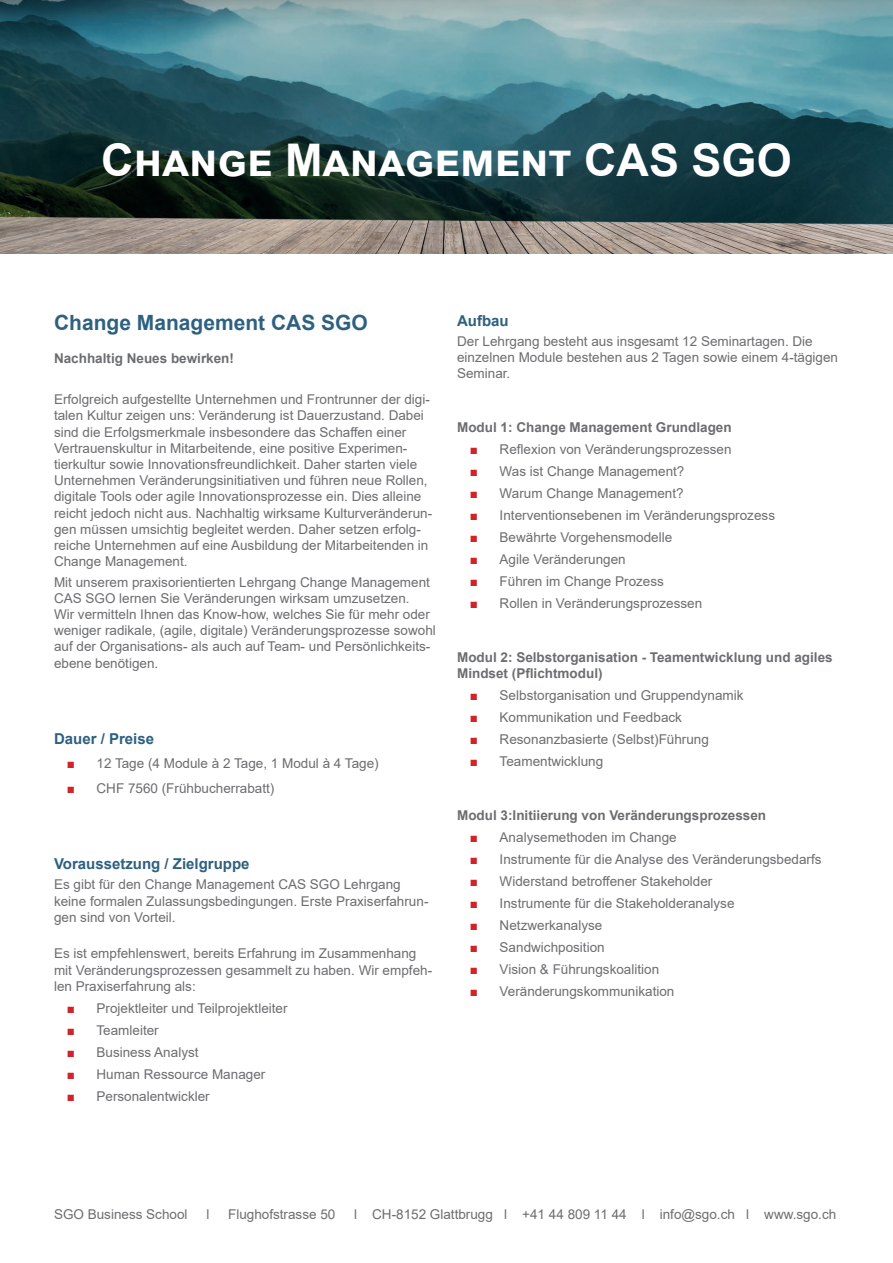
<style>
.page{position:relative;width:893px;height:1263px;background:#fff}
.page>*{position:absolute;margin:0;border:0;box-sizing:border-box;transform-origin:0 0}
.t1{font:700 45px "Arial";color:#fff}
.t2{font:700 21px "Arial";color:#2e6180}
.t3{font:700 15px "Arial";color:#2e6180}
.t4{font:13.5px/16.2px "Arial";color:#6c6d70}
.t5{font:700 13.5px/16.2px "Arial";color:#6c6d70}
.s1{color:#d1232a}
</style>
<div class="page">
<img style="left:0;top:0;width:893px;height:253px">
<h1 class="t1" style="left:101px;top:128px;width:692px">Change Management CAS SGO</h1>
<h2 class="t2" style="left:54px;top:308px;width:315px">Change Management CAS SGO</h2>
<p class="t5" style="left:54px;top:350px;width:182px">Nachhaltig Neues bewirken!</p>
<p class="t4" style="left:54px;top:391px;width:380px">Erfolgreich aufgestellte Unternehmen und Frontrunner der digi&shy;talen Kultur zeigen uns: Veränderung ist Dauerzustand. Dabei sind die Erfolgsmerkmale insbesondere das Schaffen einer Vertrauenskultur in Mitarbeitende, eine positive Experimen&shy;tierkultur sowie Innovationsfreundlichkeit. Daher starten viele Unternehmen Veränderungsinitiativen und führen neue Rollen, digitale Tools oder agile Innovationsprozesse ein. Dies alleine reicht jedoch nicht aus. Nachhaltig wirksame Kulturveränderun&shy;gen müssen umsichtig begleitet werden. Daher setzen erfolg&shy;reiche Unternehmen auf eine Ausbildung der Mitarbeitenden in Change Management.</p>
<p class="t4" style="left:54px;top:574px;width:383px">Mit unserem praxisorientierten Lehrgang Change Management CAS SGO lernen Sie Veränderungen wirksam umzusetzen.<br>Wir vermitteln Ihnen das Know-how, welches Sie für mehr oder weniger radikale, (agile, digitale) Veränderungsprozesse sowohl auf der Organisations- als auch auf Team- und Persönlichkeits&shy;ebene benötigen.</p>
<p class="t3" style="left:54px;top:728px;width:102px">Dauer / Preise</p>
<p class="t4" style="left:67px;top:755px;width:313px"><span class="s1">■</span> 12 Tage (4 Module à 2 Tage, 1 Modul à 4 Tage)</p>
<p class="t4" style="left:67px;top:780px;width:209px"><span class="s1">■</span> CHF 7560 (Frühbucherrabatt)</p>
<p class="t3" style="left:54px;top:853px;width:197px">Voraussetzung / Zielgruppe</p>
<p class="t4" style="left:54px;top:876px;width:376px">Es gibt für den Change Management CAS SGO Lehrgang keine formalen Zulassungsbedingungen. Erste Praxiserfahrun&shy;gen sind von Vorteil.</p>
<p class="t4" style="left:54px;top:945px;width:380px">Es ist empfehlenswert, bereits Erfahrung im Zusammenhang mit Veränderungsprozessen gesammelt zu haben. Wir empfeh&shy;len Praxiserfahrung als:</p>
<p class="t4" style="left:67px;top:1000px;width:222px"><span class="s1">■</span> Projektleiter und Teilprojektleiter</p>
<p class="t4" style="left:67px;top:1022px;width:94px"><span class="s1">■</span> Teamleiter</p>
<p class="t4" style="left:67px;top:1044px;width:133px"><span class="s1">■</span> Business Analyst</p>
<p class="t4" style="left:67px;top:1066px;width:200px"><span class="s1">■</span> Human Ressource Manager</p>
<p class="t4" style="left:67px;top:1088px;width:145px"><span class="s1">■</span> Personalentwickler</p>
<p class="t3" style="left:457px;top:310px;width:53px">Aufbau</p>
<p class="t4" style="left:457px;top:333px;width:382px">Der Lehrgang besteht aus insgesamt 12 Seminartagen. Die einzelnen Module bestehen aus 2 Tagen sowie einem 4-tägigen<br>Seminar.</p>
<p class="t5" style="left:457px;top:419px;width:276px">Modul 1: Change Management Grundlagen</p>
<p class="t4" style="left:470px;top:441px;width:263px"><span class="s1">■</span> Reflexion von Veränderungsprozessen</p>
<p class="t4" style="left:470px;top:463px;width:216px"><span class="s1">■</span> Was ist Change Management?</p>
<p class="t4" style="left:470px;top:485px;width:215px"><span class="s1">■</span> Warum Change Management?</p>
<p class="t4" style="left:470px;top:507px;width:307px"><span class="s1">■</span> Interventionsebenen im Veränderungsprozess</p>
<p class="t4" style="left:470px;top:529px;width:204px"><span class="s1">■</span> Bewährte Vorgehensmodelle</p>
<p class="t4" style="left:470px;top:551px;width:157px"><span class="s1">■</span> Agile Veränderungen</p>
<p class="t4" style="left:470px;top:573px;width:196px"><span class="s1">■</span> Führen im Change Prozess</p>
<p class="t4" style="left:470px;top:595px;width:234px"><span class="s1">■</span> Rollen in Veränderungsprozessen</p>
<p class="t5" style="left:457px;top:649px;width:377px">Modul 2: Selbstorganisation - Teamentwicklung und agiles<br>Mindset (Pflichtmodul)</p>
<p class="t4" style="left:470px;top:687px;width:275px"><span class="s1">■</span> Selbstorganisation und Gruppendynamik</p>
<p class="t4" style="left:470px;top:709px;width:214px"><span class="s1">■</span> Kommunikation und Feedback</p>
<p class="t4" style="left:470px;top:731px;width:241px"><span class="s1">■</span> Resonanzbasierte (Selbst)Führung</p>
<p class="t4" style="left:470px;top:753px;width:135px"><span class="s1">■</span> Teamentwicklung</p>
<p class="t5" style="left:457px;top:807px;width:311px">Modul 3:Initiierung von Veränderungsprozessen</p>
<p class="t4" style="left:470px;top:829px;width:208px"><span class="s1">■</span> Analysemethoden im Change</p>
<p class="t4" style="left:470px;top:851px;width:353px"><span class="s1">■</span> Instrumente für die Analyse des Veränderungsbedarfs</p>
<p class="t4" style="left:470px;top:873px;width:244px"><span class="s1">■</span> Widerstand betroffener Stakeholder</p>
<p class="t4" style="left:470px;top:895px;width:266px"><span class="s1">■</span> Instrumente für die Stakeholderanalyse</p>
<p class="t4" style="left:470px;top:917px;width:134px"><span class="s1">■</span> Netzwerkanalyse</p>
<p class="t4" style="left:470px;top:939px;width:136px"><span class="s1">■</span> Sandwichposition</p>
<p class="t4" style="left:470px;top:961px;width:191px"><span class="s1">■</span> Vision &amp; Führungskoalition</p>
<p class="t4" style="left:470px;top:983px;width:206px"><span class="s1">■</span> Veränderungskommunikation</p>
<p class="t4" style="left:54px;top:1206px;width:135px">SGO Business School</p>
<p class="t4" style="left:206px;top:1206px;width:4px">l</p>
<p class="t4" style="left:228px;top:1206px;width:109px">Flughofstrasse 50</p>
<p class="t4" style="left:354px;top:1206px;width:484px">l CH-8152 Glattbrugg l +41 44 809 11 44 l info@sgo.ch l www.sgo.ch</p>
</div>
